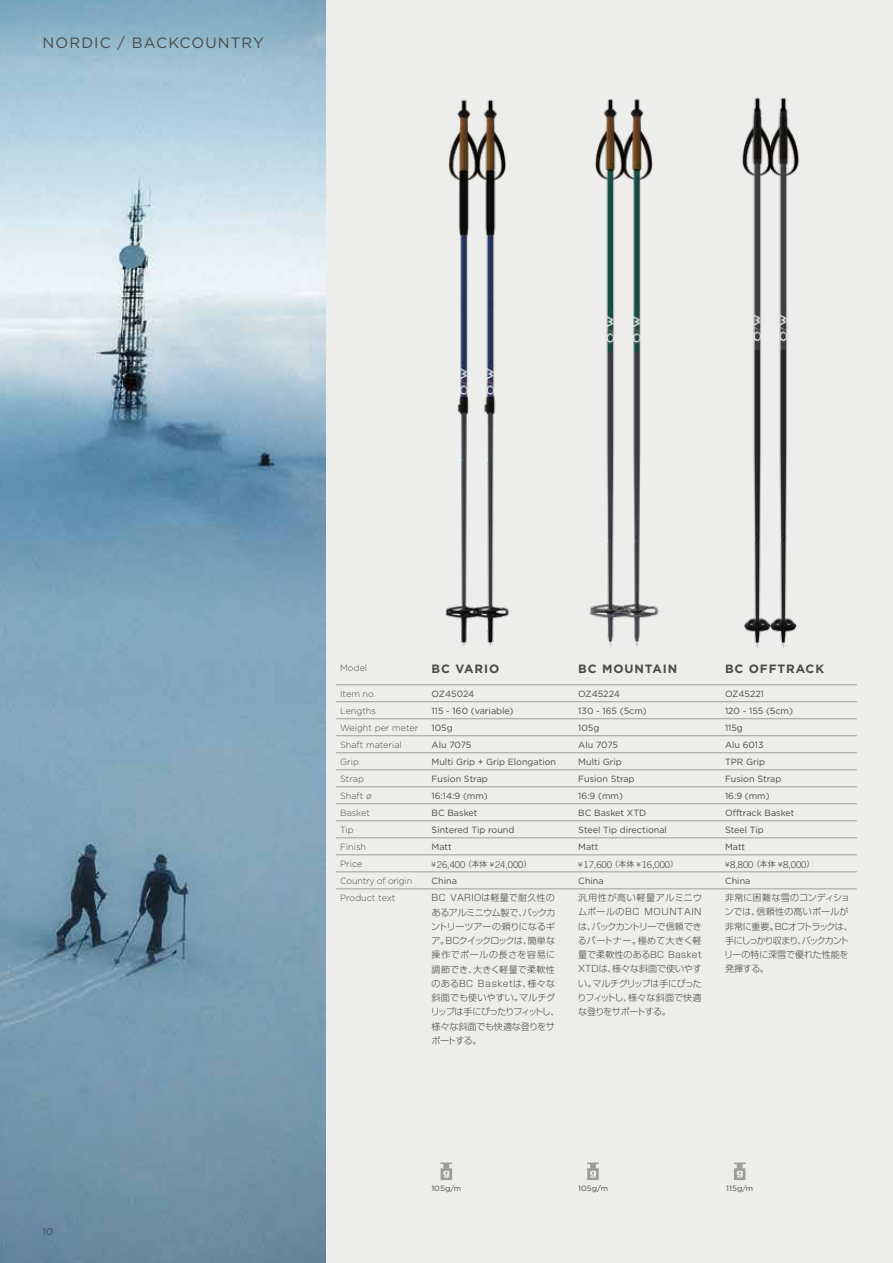
<style>
.page{position:relative;width:893px;height:1263px;background:#edeeeb}
.page>*{position:absolute;margin:0;border:0;box-sizing:border-box;transform-origin:0 0}
.t1{font:15px "Gotham";letter-spacing:.075em;color:#4a4a49}
.t2{font:700 12px "Gotham";letter-spacing:.075em;color:#4a4a49}
.t3{font:9.75px "Gotham";color:#4a4a49}
.t4{font:300 9.45px "Trade Gothic LT Pro";letter-spacing:-.01em;color:#4a4a49}
.t5{font:300 9px/14.2px "Shin Go Pro";letter-spacing:-.01em;color:#4a4a49}
.t6{font:9px/17px "Gotham";color:#4a4a49}
.t7{font:300 9px/17px "Gotham";color:#4a4a49}
.t8{font:300 9px/17px "Gotham";letter-spacing:-.025em;color:#4a4a49}
.t9{font:7.65px "Gotham";color:#4a4a49;scale:1.06 1}
.s1{font-family:"Hira Kaku Pro W3";font-weight:400;font-size:6.45px}
.s2{font-family:"Hira Kaku Pro W3";font-weight:400;font-size:7.95px}
</style>
<div class="page">
<hr style="left:336px;top:684px;width:521px;height:1px;background:#9d9d9c">
<hr style="left:336px;top:701px;width:521px;height:1px;background:#9d9d9c">
<hr style="left:336px;top:718px;width:521px;height:1px;background:#9d9d9c">
<hr style="left:336px;top:735px;width:521px;height:1px;background:#9d9d9c">
<hr style="left:336px;top:752px;width:521px;height:1px;background:#9d9d9c">
<hr style="left:336px;top:769px;width:521px;height:1px;background:#9d9d9c">
<hr style="left:336px;top:786px;width:521px;height:1px;background:#9d9d9c">
<hr style="left:336px;top:803px;width:521px;height:1px;background:#9d9d9c">
<hr style="left:336px;top:820px;width:521px;height:1px;background:#9d9d9c">
<hr style="left:336px;top:837px;width:521px;height:1px;background:#9d9d9c">
<hr style="left:336px;top:854px;width:521px;height:1px;background:#9d9d9c">
<hr style="left:336px;top:871px;width:521px;height:1px;background:#9d9d9c">
<hr style="left:336px;top:888px;width:521px;height:1px;background:#9d9d9c">
<svg style="left:734px;top:1162px;width:11px;height:18px"></svg>
<svg style="left:587px;top:1162px;width:12px;height:18px"></svg>
<svg style="left:440px;top:1162px;width:12px;height:18px"></svg>
<img style="left:0;top:0;width:325px;height:1263px">
<img style="left:501px;top:143px;width:8px;height:475px">
<img style="left:647px;top:140px;width:12px;height:478px">
<img style="left:445px;top:99px;width:56px;height:547px">
<img style="left:589px;top:99px;width:58px;height:548px">
<img style="left:742px;top:98px;width:52px;height:550px">
<h1 class="t1" style="left:43px;top:33px;width:223px">NORDIC / BACKCOUNTRY</h1>
<p class="t3" style="left:43px;top:1225px;width:12px">10</p>
<p class="t7" style="left:340px;top:659px;width:29px">Model</p>
<p class="t7" style="left:340px;top:685px;width:80px">Item no.<br>Lengths<br>Weight per meter<br>Shaft material<br>Grip<br>Strap<br>Shaft ø<br>Basket<br>Tip<br>Finish</p>
<p class="t8" style="left:340px;top:855px;width:73px">Price<br>Country of origin</p>
<p class="t7" style="left:340px;top:889px;width:57px">Product text</p>
<h2 class="t2" style="left:432px;top:660px;width:69px">BC VARIO</h2>
<p class="t6" style="left:432px;top:685px;width:44px">OZ45024</p>
<p class="t6" style="left:432px;top:719px;width:126px">105g<br>Alu 7075<br>Multi Grip + Grip Elongation<br>Fusion Strap<br>16:14:9 (mm)</p>
<p class="t6" style="left:432px;top:702px;width:83px">115 - 160 (variable)</p>
<p class="t6" style="left:432px;top:804px;width:47px">BC Basket</p>
<p class="t6" style="left:432px;top:821px;width:84px">Sintered Tip round<br>Matt</p>
<p class="t4" style="left:432px;top:858px;width:101px"><span class="s1">¥</span> 26,400 <span class="s2">（本体</span> <span class="s1">¥</span> 24,000<span class="s2">）</span></p>
<p class="t6" style="left:432px;top:872px;width:27px">China</p>
<h2 class="t2" style="left:578px;top:660px;width:100px">BC MOUNTAIN</h2>
<p class="t6" style="left:578px;top:685px;width:70px">OZ45224<br>130 - 165 (5cm)<br>105g<br>Alu 7075<br>Multi Grip<br>Fusion Strap<br>16:9 (mm)</p>
<p class="t6" style="left:578px;top:804px;width:90px">BC Basket XTD<br>Steel Tip directional<br>Matt</p>
<p class="t4" style="left:578px;top:858px;width:101px"><span class="s1">¥</span> 17,600 <span class="s2">（本体</span> <span class="s1">¥</span> 16,000<span class="s2">）</span></p>
<p class="t6" style="left:578px;top:872px;width:27px">China</p>
<h2 class="t2" style="left:725px;top:660px;width:101px">BC OFFTRACK</h2>
<p class="t6" style="left:725px;top:685px;width:70px">OZ45221<br>120 - 155 (5cm)</p>
<p class="t6" style="left:725px;top:719px;width:19px">115g</p>
<p class="t6" style="left:725px;top:736px;width:58px">Alu 6013<br>TPR Grip<br>Fusion Strap<br>16:9 (mm)</p>
<p class="t6" style="left:725px;top:804px;width:71px">Offtrack Basket<br>Steel Tip<br>Matt</p>
<p class="t4" style="left:725px;top:858px;width:91px"><span class="s1">¥</span> 8,800 <span class="s2">（本体</span> <span class="s1">¥</span> 8,000<span class="s2">）</span></p>
<p class="t6" style="left:725px;top:872px;width:27px">China</p>
<p class="t5" style="left:431px;top:890px;width:130px">BC VARIOは軽量で耐久性のあるアルミニウム製で、バックカントリーツアーの頼りになるギア。BCクイックロックは、簡単な操作でポールの長さを容易に調節でき、大きく軽量で柔軟性のあるBC Basketは、様々な斜面でも使いやすい。マルチグリップは手にぴったりフィットし、様々な斜面でも快適な登りをサポートする。</p>
<p class="t5" style="left:577px;top:889px;width:126px;text-align:justify">汎用性が高い軽量アルミニウムポールのBC MOUNTAINは、バックカントリーで信頼できるパートナー。極めて大きく軽量で柔軟性のあるBC Basket XTDは、様々な斜面で使いやすい。マルチグリップは手にぴったりフィットし、様々な斜面で快適な登りをサポートする。</p>
<p class="t5" style="left:724px;top:889px;width:130px">非常に困難な雪のコンディションでは、信頼性の高いポールが非常に重要。BCオフトラックは、手にしっかり収まり、バックカントリーの特に深雪で優れた性能を発揮する。</p>
<p class="t9" style="left:431px;top:1183px;width:30px">105g/m</p>
<p class="t9" style="left:578px;top:1183px;width:30px">105g/m</p>
<p class="t9" style="left:726px;top:1183px;width:27px">115g/m</p>
</div>
